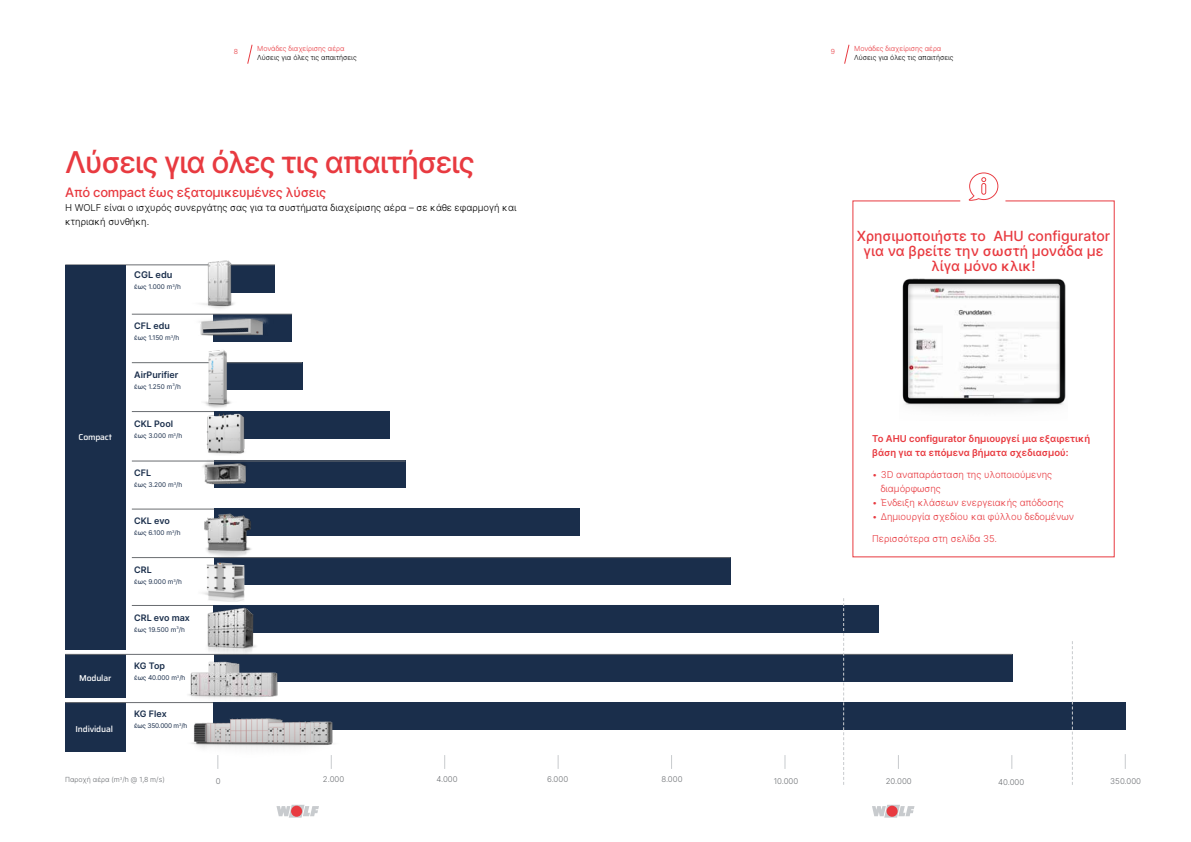
<style>
.page{position:relative;width:1191px;height:842px;background:#fff}
.page>*{position:absolute;margin:0;border:0;box-sizing:border-box;transform-origin:0 0}
.t1{font:500 30px "Inter";letter-spacing:-.04em;color:#e83a40}
.t2{font:500 14px/15px "Inter";color:#e83a40;text-align:center}
.t3{font:500 13px "Inter";letter-spacing:-.02em;color:#e83a40}
.t4{font:300 9.5px/14px "Inter";color:#e83a40}
.t5{font:300 9.5px/14px "Inter";color:#000}
.t6{font:600 9.5px/14px "Inter";color:#e83a40}
.t7{font:600 9.2px "Inter";color:#1a2e4b}
.t8{font:600 8.9px "Inter";color:#1a2e4b}
.t9{font:500 8.6px "Saira";letter-spacing:-.02em;color:#fff}
.t10{font:300 7.9px "Inter";color:#6a6d71}
.t11{font:300 7px "Inter";color:#000}
.t12{font:300 7px "Inter";color:#e83a40}
.t13{font:300 7px "Inter";color:#6a6d71}
.t14{font:6.5px "Inter";color:#1a2e4b}
.t15{font:6.5px "Inter";letter-spacing:-.03em;color:#1a2e4b}
</style>
<div class="page">
<svg style="left:671px;top:755px;width:1px;height:14px"></svg>
<svg style="left:557px;top:755px;width:1px;height:14px"></svg>
<svg style="left:444px;top:755px;width:1px;height:14px"></svg>
<svg style="left:784px;top:755px;width:1px;height:14px"></svg>
<svg style="left:898px;top:755px;width:1px;height:14px"></svg>
<svg style="left:1011px;top:755px;width:1px;height:14px"></svg>
<svg style="left:1124px;top:754px;width:1px;height:15px"></svg>
<div style="left:65px;top:654px;width:60px;height:44px;background:#1a2e4b"></div>
<div style="left:65px;top:703px;width:60px;height:49px;background:#1a2e4b"></div>
<svg style="left:247px;top:44px;width:6px;height:20px"></svg>
<svg style="left:844px;top:44px;width:6px;height:20px"></svg>
<svg style="left:276px;top:805px;width:43px;height:13px"></svg>
<div style="left:291px;top:806px;width:11px;height:11px;background:#e83a40;border-radius:50%"></div>
<svg style="left:872px;top:805px;width:42px;height:13px"></svg>
<div style="left:886px;top:806px;width:11px;height:11px;background:#e83a40;border-radius:50%"></div>
<div style="left:218px;top:265px;width:57px;height:27px;background:#1a2e4b"></div>
<div style="left:214px;top:363px;width:88px;height:27px;background:#1a2e4b"></div>
<div style="left:214px;top:558px;width:516px;height:27px;background:#1a2e4b"></div>
<div style="left:214px;top:461px;width:191px;height:27px;background:#1a2e4b"></div>
<div style="left:214px;top:654px;width:798px;height:27px;background:#1a2e4b"></div>
<div style="left:214px;top:314px;width:78px;height:27px;background:#1a2e4b"></div>
<hr style="left:65px;top:702px;width:1060px;height:1px;background:#6a6d71">
<hr style="left:132px;top:605px;width:747px;height:1px;background:#6a6d71">
<hr style="left:65px;top:654px;width:947px;height:1px;background:#6a6d71">
<hr style="left:132px;top:557px;width:598px;height:1px;background:#6a6d71">
<hr style="left:132px;top:509px;width:447px;height:1px;background:#6a6d71">
<hr style="left:132px;top:461px;width:273px;height:1px;background:#6a6d71">
<hr style="left:132px;top:362px;width:170px;height:1px;background:#6a6d71">
<hr style="left:132px;top:314px;width:160px;height:1px;background:#6a6d71">
<hr style="left:132px;top:411px;width:257px;height:1px;background:#6a6d71">
<hr style="left:65px;top:265px;width:210px;height:1px;background:#6a6d71">
<div style="left:214px;top:412px;width:175px;height:27px;background:#1a2e4b"></div>
<div style="left:214px;top:605px;width:665px;height:28px;background:#1a2e4b"></div>
<div style="left:214px;top:509px;width:365px;height:27px;background:#1a2e4b"></div>
<div style="left:214px;top:702px;width:911px;height:27px;background:#1a2e4b"></div>
<img style="left:206px;top:411px;width:43px;height:44px">
<img style="left:188px;top:313px;width:86px;height:28px">
<img style="left:182px;top:260px;width:74px;height:49px">
<img style="left:186px;top:653px;width:95px;height:51px">
<img style="left:187px;top:687px;width:153px;height:82px">
<img style="left:201px;top:350px;width:37px;height:63px">
<img style="left:198px;top:460px;width:52px;height:25px">
<img style="left:190px;top:508px;width:75px;height:51px">
<img style="left:203px;top:605px;width:57px;height:53px">
<img style="left:203px;top:563px;width:41px;height:39px">
<div style="left:65px;top:265px;width:60px;height:385px;background:#1a2e4b"></div>
<svg style="left:852px;top:200px;width:263px;height:358px"></svg>
<svg style="left:843px;top:598px;width:1px;height:187px"></svg>
<svg style="left:1071px;top:702px;width:1px;height:28px"></svg>
<img style="left:899px;top:274px;width:168px;height:146px">
<div style="left:908px;top:283px;width:151px;height:116px;background:#000;opacity:.34"></div>
<svg style="left:968px;top:172px;width:30px;height:29px"></svg>
<p class="t12" style="left:234px;top:47px;width:6px">8</p>
<p class="t12" style="left:854px;top:44px;width:89px">Μονάδες διαχείρισης αέρα</p>
<p class="t11" style="left:854px;top:53px;width:101px">Λύσεις για όλες τις απαιτήσεις</p>
<p class="t12" style="left:257px;top:44px;width:89px">Μονάδες διαχείρισης αέρα</p>
<p class="t11" style="left:257px;top:53px;width:101px">Λύσεις για όλες τις απαιτήσεις</p>
<p class="t12" style="left:831px;top:47px;width:6px">9</p>
<h1 class="t1" style="left:65px;top:140px;width:411px">Λύσεις για όλες τις απαιτήσεις</h1>
<h3 class="t3" style="left:65px;top:183px;width:263px">Από compact έως εξατομικευμένες λύσεις</h3>
<p class="t5" style="left:65px;top:200px;width:453px">Η WOLF είναι ο ισχυρός συνεργάτης σας για τα συστήματα διαχείρισης αέρα – σε κάθε εφαρμογή και κτηριακή συνθήκη.</p>
<p class="t7" style="left:134px;top:268px;width:40px">CGL edu</p>
<p class="t14" style="left:134px;top:282px;width:48px">έως 1.000 m<sup>3</sup>/h</p>
<p class="t8" style="left:134px;top:320px;width:37px">CFL edu</p>
<p class="t14" style="left:134px;top:333px;width:47px">έως 1.150 m<sup>3</sup>/h</p>
<p class="t9" style="left:79px;top:430px;width:35px">Compact</p>
<p class="t9" style="left:79px;top:671px;width:34px">Modular</p>
<p class="t9" style="left:76px;top:722px;width:39px">Individual</p>
<p class="t8" style="left:134px;top:368px;width:46px">AirPurifier</p>
<p class="t14" style="left:134px;top:381px;width:48px">έως 1.250 m<sup>3</sup>/h</p>
<p class="t8" style="left:134px;top:417px;width:40px">CKL Pool</p>
<p class="t14" style="left:134px;top:431px;width:49px">έως 3.000 m<sup>3</sup>/h</p>
<p class="t8" style="left:134px;top:466px;width:18px">CFL</p>
<p class="t14" style="left:134px;top:480px;width:50px">έως 3.200 m<sup>3</sup>/h</p>
<p class="t8" style="left:134px;top:514px;width:37px">CKL evo</p>
<p class="t14" style="left:134px;top:528px;width:48px">έως 6.100 m<sup>3</sup>/h</p>
<p class="t8" style="left:134px;top:563px;width:19px">CRL</p>
<p class="t14" style="left:134px;top:577px;width:49px">έως 9.000 m<sup>3</sup>/h</p>
<p class="t8" style="left:134px;top:611px;width:57px">CRL evo max</p>
<p class="t14" style="left:134px;top:624px;width:52px">έως 19.500 m<sup>3</sup>/h</p>
<p class="t8" style="left:134px;top:659px;width:32px">KG Top</p>
<p class="t14" style="left:134px;top:673px;width:53px">έως 40.000 m<sup>3</sup>/h</p>
<p class="t8" style="left:134px;top:707px;width:34px">KG Flex</p>
<p class="t15" style="left:134px;top:721px;width:55px">έως 350.000 m<sup>3</sup>/h</p>
<h2 class="t2" style="left:856px;top:228px;width:255px">Χρησιμοποιήστε το AHU configurator για να βρείτε την σωστή μονάδα με λίγα μόνο κλικ!</h2>
<p class="t6" style="left:872px;top:431px;width:219px">Το AHU configurator δημιουργεί μια εξαιρετική βάση για τα επόμενα βήματα σχεδιασμού:</p>
<p class="t4" style="left:880px;top:467px;width:173px;text-indent:-9px">• 3D αναπαράσταση της υλοποιούμενης διαμόρφωσης</p>
<p class="t4" style="left:872px;top:495px;width:193px">• Ένδειξη κλάσεων ενεργειακής απόδοσης</p>
<p class="t4" style="left:872px;top:509px;width:203px">• Δημιουργία σχεδίου και φύλλου δεδομένων</p>
<p class="t4" style="left:872px;top:531px;width:126px">Περισσότερα στη σελίδα 35.</p>
<p class="t13" style="left:65px;top:775px;width:101px">Παροχή αέρα (m<sup>3</sup>/h @ 1,8 m/s)</p>
<p class="t10" style="left:216px;top:776px;width:6px">0</p>
<p class="t10" style="left:323px;top:774px;width:23px">2.000</p>
<p class="t10" style="left:436px;top:774px;width:23px">4.000</p>
<p class="t10" style="left:547px;top:774px;width:23px">6.000</p>
<p class="t10" style="left:661px;top:774px;width:23px">8.000</p>
<p class="t10" style="left:773px;top:776px;width:26px">10.000</p>
<p class="t10" style="left:885px;top:776px;width:27px">20.000</p>
<p class="t10" style="left:998px;top:776px;width:28px">40.000</p>
<p class="t10" style="left:1110px;top:776px;width:32px">350.000</p>
</div>
